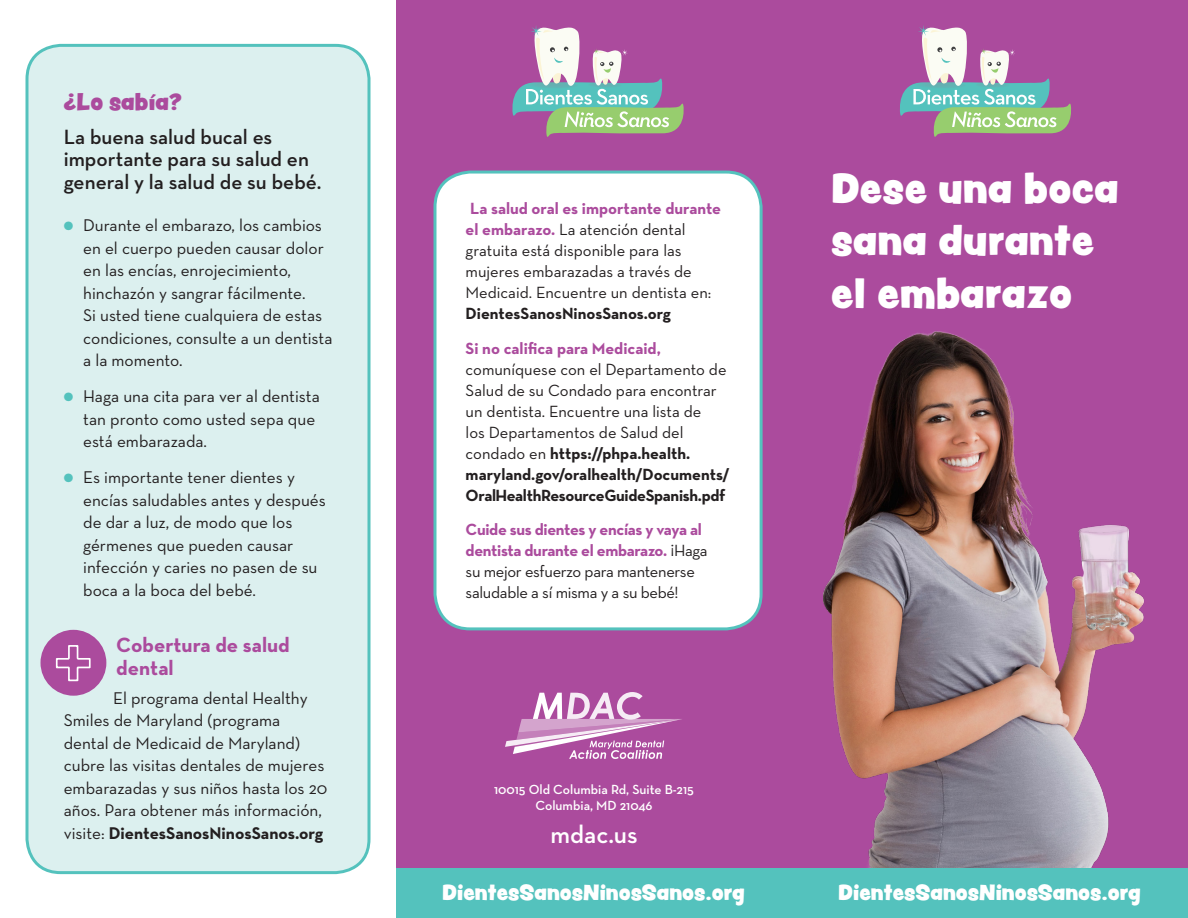
<style>
.page{position:relative;width:1188px;height:918px;background:#fff}
.page>*{position:absolute;margin:0;border:0;box-sizing:border-box;transform-origin:0 0}
.t1{font:37.5px/52.5px "Peachy Keen JF";letter-spacing:.01em;color:#fff}
.t2{font:600 25.5px "Neutra Text";color:#fff}
.body{font:600 21px/22.5px "Neutra Text";color:#231f20}
.t3{font:700 21px/22.5px "Neutra Text";color:#ab4b9d}
.t4{font:21px "Peachy Keen JF";color:#ab4b9d}
.t5{font:19.5px "Peachy Keen JF";color:#fff}
.body-2{font:17.25px/22.5px "Neutra Text";color:#231f20}
.back_cover{font:16.5px/21px "Neutra Text";color:#231f20}
.back_cover-2{font:16.5px/21px "Neutra Text";letter-spacing:-.02em;color:#231f20}
.body_KO{font:600 13.5px/16.2px "Neutra Text";color:#fff;text-align:center}
.s1{color:#54c2bd}
.s2{font-weight:700}
.s3{font-weight:700;color:#ab4b9d}
</style>
<div class="page">
<div style="left:792px;top:0;width:396px;height:918px;background:#ab4b9d"></div>
<img style="left:823px;top:331px;width:321px;height:537px">
<div style="left:27px;top:45px;width:342px;height:828px;background:#dcf0ef;border-radius:34px"></div>
<div style="left:25px;top:44px;width:346px;height:830px;border:3px solid #54c2bd;border-radius:34px"></div>
<div style="left:396px;top:0;width:396px;height:918px;background:#ab4b9d"></div>
<svg style="left:900px;top:25px;width:171px;height:112px"></svg>
<svg style="left:512px;top:26px;width:172px;height:111px"></svg>
<svg style="left:505px;top:692px;width:177px;height:67px"></svg>
<div style="left:792px;top:868px;width:396px;height:50px;background:#54c2bd"></div>
<div style="left:396px;top:868px;width:396px;height:50px;background:#54c2bd"></div>
<div style="left:435px;top:172px;width:326px;height:457px;background:#fff;border-radius:35px"></div>
<div style="left:434px;top:171px;width:329px;height:459px;border:3px solid #54c2bd;border-radius:35px"></div>
<div style="left:40px;top:630px;width:66px;height:66px;background:#ab4b9d;border-radius:50%"></div>
<svg style="left:55px;top:645px;width:36px;height:37px"></svg>
<h2 class="t4" style="left:64px;top:86px;width:119px">¿Lo sabía?</h2>
<p class="body" style="left:64px;top:125px;width:259px">La buena salud bucal es importante para su salud en general y la salud de su bebé.</p>
<p class="body-2" style="left:83px;top:214px;width:251px;text-indent:-19px"><span class="s1">●</span> Durante el embarazo, los cambios en el cuerpo pueden causar dolor en las encías, enrojecimiento, hinchazón y sangrar fácilmente.<br>Si usted tiene cualquiera de estas condiciones, consulte a un dentista a la momento.</p>
<p class="body-2" style="left:83px;top:385px;width:238px;text-indent:-19px"><span class="s1">●</span> Haga una cita para ver al dentista tan pronto como usted sepa que está embarazada.</p>
<p class="body-2" style="left:83px;top:466px;width:244px;text-indent:-19px"><span class="s1">●</span> Es importante tener dientes y encías saludables antes y después de dar a luz, de modo que los gérmenes que pueden causar infección y caries no pasen de su boca a la boca del bebé.</p>
<h2 class="t3" style="left:116px;top:633px;width:175px">Cobertura de salud dental</h2>
<p class="body-2" style="left:64px;top:687px;width:265px;text-indent:50px">El programa dental Healthy Smiles de Maryland (programa dental de Medicaid de Maryland) cubre las visitas dentales de mujeres embarazadas y sus niños hasta los 20 años. Para obtener más información, visite: <span class="s2">DientesSanosNinosSanos.org</span></p>
<p class="back_cover" style="left:466px;top:198px;width:257px"><span class="s3">La salud oral es importante durante el embarazo.</span> La atención dental gratuita está disponible para las mujeres embarazadas a través de Medicaid. Encuentre un dentista en:<br><span class="s2">DientesSanosNinosSanos.org</span></p>
<p class="back_cover" style="left:466px;top:337px;width:265px"><span class="s3">Si no califica para Medicaid, </span>comuníquese con el Departamento de Salud de su Condado para encontrar un dentista. Encuentre una lista de<br>los Departamentos de Salud del condado en <span class="s2">https://phpa.health. maryland.gov/oralhealth/Documents/ OralHealthResourceGuideSpanish.pdf</span></p>
<p class="back_cover-2" style="left:466px;top:519px;width:244px"><span class="s3">Cuide sus dientes y encías y vaya al dentista durante el embarazo.</span> ¡Haga su mejor esfuerzo para mantenerse saludable a sí misma y a su bebé!</p>
<p class="body_KO" style="left:494px;top:781px;width:201px">10015 Old Columbia Rd, Suite B-215<br>Columbia, MD 21046</p>
<p class="t2" style="left:550px;top:819px;width:89px">mdac.us</p>
<p class="t1" style="left:831px;top:161px;width:289px">Dese una boca sana durante el embarazo</p>
<p class="t5" style="left:442px;top:877px;width:304px">DientesSanosNinosSanos.org</p>
<p class="t5" style="left:838px;top:877px;width:304px">DientesSanosNinosSanos.org</p>
</div>
